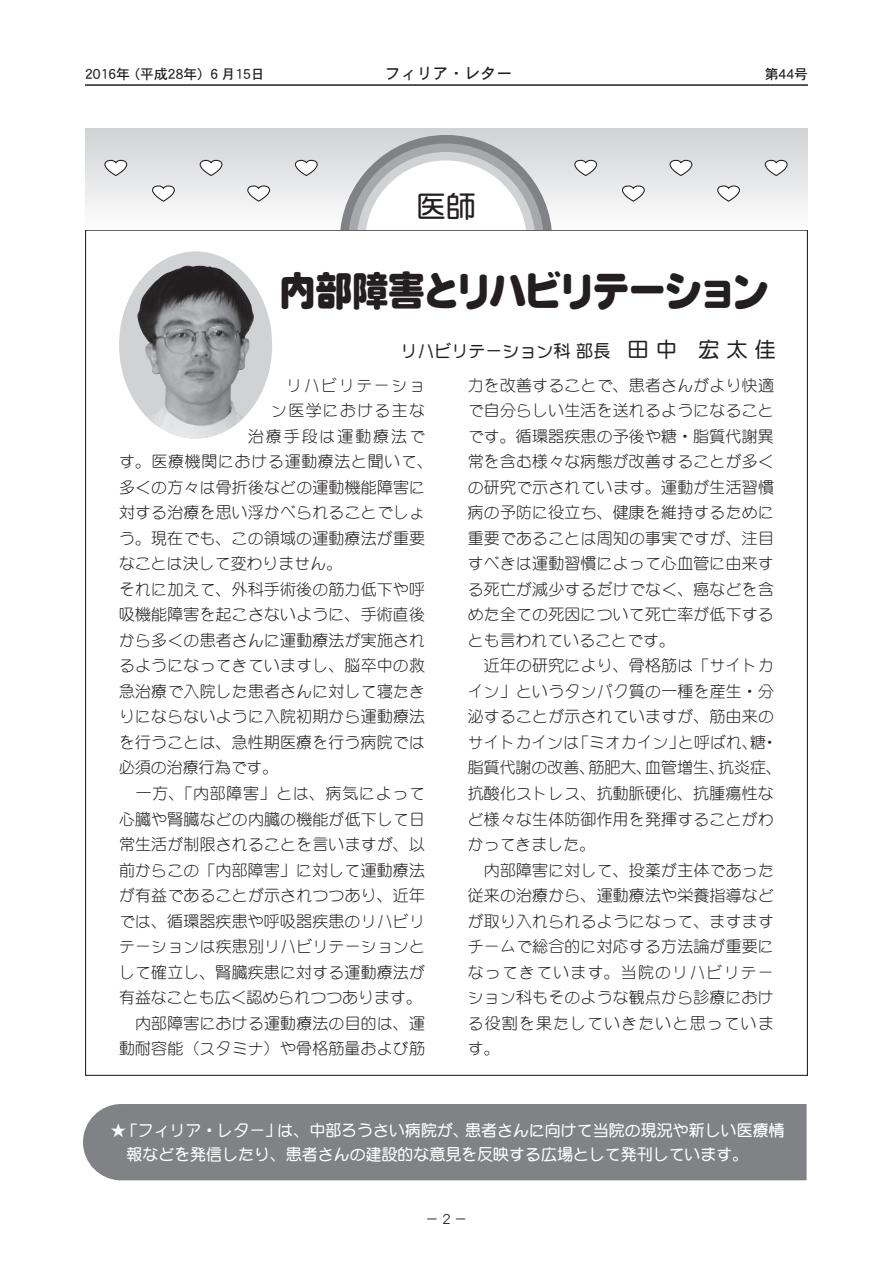
<style>
.page{position:relative;width:893px;height:1263px;background:#fff}
.page>*{position:absolute;margin:0;border:0;box-sizing:border-box;transform-origin:0 0}
.t1{font:40.35px "NIS R10 83 pv RKSJ H";letter-spacing:-.07em;color:#231f20;scale:.92 1}
.t2{font:29.7px "DF Maru Gothic Bd MP RKSJ H";color:#231f20}
.t3{font:16.95px "DF Maru Gothic Bd MP RKSJ H";color:#231f20}
.t4{font:15.9px/25.5px "DF Maru Gothic Lt MP RKSJ H";letter-spacing:.01em;color:#231f20}
.t5{font:15.9px/23.9px "DF Maru Gothic Bd MP RKSJ H";color:#fff}
.t6{font:15.9px "DF Maru Gothic Lt MP RKSJ H";letter-spacing:.045em;color:#231f20}
.t7{font:15.9px "DF Maru Gothic Lt MP RKSJ H";letter-spacing:.1em;color:#231f20}
.t8{font:15.9px "DF Maru Gothic Lt MP RKSJ H";letter-spacing:.08em;color:#231f20}
.t9{font:15.9px "DF Maru Gothic Lt MP RKSJ H";letter-spacing:.12em;color:#231f20}
.t10{font:15.9px "DFHS Gothic W5 MP RKSJ H";color:#231f20}
.t11{font:13.8px "DFHS Gothic W5 MP RKSJ H";color:#231f20}
.t12{font:13.8px "DF Maru Gothic Md MP RKSJ H";color:#231f20}
.s1{font-size:21.3px}
</style>
<div class="page">
<div style="left:83px;top:1104px;width:724px;height:76px;background:#808285"></div>
<hr style="left:85px;top:85px;width:723px;height:1px;background:#231f20">
<div style="left:85px;top:129px;width:722px;height:101px;background:linear-gradient(to bottom,#d0d1d4,#fdfdfd)"></div>
<svg style="left:104px;top:159px;width:24px;height:18px"></svg>
<svg style="left:151px;top:185px;width:24px;height:17px"></svg>
<svg style="left:199px;top:159px;width:24px;height:18px"></svg>
<svg style="left:247px;top:185px;width:24px;height:17px"></svg>
<svg style="left:294px;top:159px;width:24px;height:18px"></svg>
<svg style="left:764px;top:159px;width:24px;height:18px"></svg>
<svg style="left:717px;top:185px;width:23px;height:17px"></svg>
<svg style="left:669px;top:159px;width:24px;height:18px"></svg>
<svg style="left:621px;top:185px;width:24px;height:17px"></svg>
<svg style="left:574px;top:159px;width:24px;height:18px"></svg>
<svg style="left:340px;top:135px;width:212px;height:95px"></svg>
<div style="left:387px;top:191px;width:118px;height:35px;background:#fff"></div>
<div style="left:119px;top:251px;width:153px;height:187px;background:#d1d2d4;border-radius:50%"></div>
<img style="left:137px;top:266px;width:117px;height:172px">
<p class="t11" style="left:85px;top:67px;width:181px">2016年（平成28年）６月15日</p>
<p class="t10" style="left:385px;top:65px;width:129px">フィリア・レター</p>
<p class="t11" style="left:765px;top:67px;width:45px">第44号</p>
<h2 class="t2" style="left:416px;top:191px;width:61px">医師</h2>
<h1 class="t1" style="left:279px;top:266px;width:535px">内部障害とリハビリテーション</h1>
<p class="t3" style="left:401px;top:343px;width:377px">リハビリテーション科部長　<span class="s1">田 中　宏 太 佳</span></p>
<p class="t7" style="left:253px;top:377px;width:174px">　　リハビリテーショ</p>
<p class="t8" style="left:254px;top:403px;width:172px">　ン医学における主な</p>
<p class="t9" style="left:248px;top:428px;width:178px">治療手段は運動療法で</p>
<p class="t6" style="left:119px;top:454px;width:315px">す。医療機関における運動療法と聞いて、</p>
<p class="t4" style="left:119px;top:474px;width:308px">多くの方々は骨折後などの運動機能障害に</p>
<p class="t4" style="left:119px;top:500px;width:308px">対する治療を思い浮かべられることでしょ</p>
<p class="t4" style="left:119px;top:525px;width:308px">う。現在でも、この領域の運動療法が重要</p>
<p class="t4" style="left:119px;top:551px;width:225px">なことは決して変わりません。</p>
<p class="t4" style="left:119px;top:576px;width:307px">それに加えて、外科手術後の筋力低下や呼</p>
<p class="t4" style="left:119px;top:602px;width:307px">吸機能障害を起こさないように、手術直後</p>
<p class="t4" style="left:119px;top:627px;width:308px">から多くの患者さんに運動療法が実施され</p>
<p class="t4" style="left:119px;top:653px;width:307px">るようになってきていますし、脳卒中の救</p>
<p class="t4" style="left:119px;top:678px;width:308px">急治療で入院した患者さんに対して寝たき</p>
<p class="t4" style="left:119px;top:704px;width:308px">りにならないように入院初期から運動療法</p>
<p class="t4" style="left:119px;top:729px;width:307px">を行うことは、急性期医療を行う病院では</p>
<p class="t4" style="left:119px;top:755px;width:161px">必須の治療行為です。</p>
<p class="t6" style="left:119px;top:785px;width:307px">　一方、「内部障害」とは、病気によって</p>
<p class="t4" style="left:119px;top:806px;width:308px">心臓や腎臓などの内臓の機能が低下して日</p>
<p class="t4" style="left:119px;top:831px;width:307px">常生活が制限されることを言いますが、以</p>
<p class="t4" style="left:119px;top:857px;width:307px">前からこの「内部障害」に対して運動療法</p>
<p class="t4" style="left:119px;top:882px;width:307px">が有益であることが示されつつあり、近年</p>
<p class="t4" style="left:119px;top:908px;width:307px">では、循環器疾患や呼吸器疾患のリハビリ</p>
<p class="t4" style="left:119px;top:934px;width:308px">テーションは疾患別リハビリテーションと</p>
<p class="t4" style="left:119px;top:959px;width:307px">して確立し、腎臓疾患に対する運動療法が</p>
<p class="t4" style="left:119px;top:985px;width:304px">有益なことも広く認められつつあります。</p>
<p class="t4" style="left:119px;top:1010px;width:307px">　内部障害における運動療法の目的は、運</p>
<p class="t4" style="left:119px;top:1036px;width:307px">動耐容能（スタミナ）や骨格筋量および筋</p>
<p class="t4" style="left:468px;top:372px;width:316px">力を改善することで、患者さんがより快適で自分らしい生活を送れるようになることです。循環器疾患の予後や糖・脂質代謝異常を含む様々な病態が改善することが多くの研究で示されています。運動が生活習慣病の予防に役立ち、健康を維持するために重要であることは周知の事実ですが、注目すべきは運動習慣によって心血管に由来する死亡が減少するだけでなく、癌などを含めた全ての死因について死亡率が低下するとも言われていることです。<br>　近年の研究により、骨格筋は「サイトカイン」というタンパク質の一種を産生・分泌することが示されていますが、筋由来のサイトカインは「ミオカイン」と呼ばれ、糖・脂質代謝の改善、筋肥大、血管増生、抗炎症、抗酸化ストレス、抗動脈硬化、抗腫瘍性など様々な生体防御作用を発揮することがわかってきました。<br>　内部障害に対して、投薬が主体であった従来の治療から、運動療法や栄養指導などが取り入れられるようになって、ますますチームで総合的に対応する方法論が重要になってきています。当院のリハビリテーション科もそのような観点から診療における役割を果たしていきたいと思っています。</p>
<p class="t5" style="left:127px;top:1118px;width:660px;text-indent:-16px">★「フィリア・レター」は、中部ろうさい病院が、患者さんに向けて当院の現況や新しい医療情報などを発信したり、患者さんの建設的な意見を反映する広場として発刊しています。</p>
<p class="t12" style="left:442px;top:1212px;width:10px">2</p>
<p class="t12" style="left:425px;top:1212px;width:44px">− −</p>
</div>
